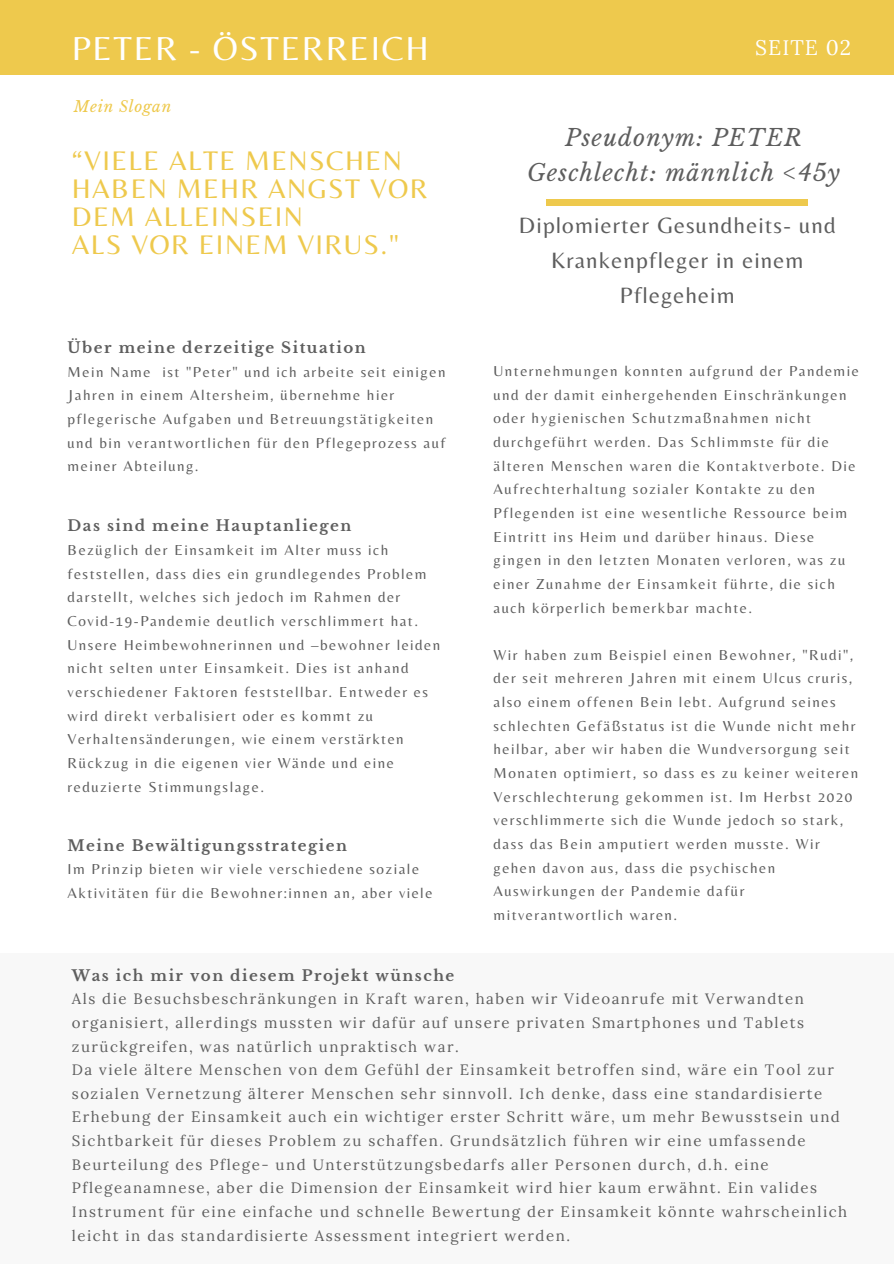
<style>
.page{position:relative;width:894px;height:1264px;background:#fff}
.page>*{position:absolute;margin:0;border:0;box-sizing:border-box;transform-origin:0 0}
.t1{font:34.5px "Belleza";letter-spacing:.05em;color:#fff}
.t2{font:28.05px/28.2px "Belleza";letter-spacing:.05em;color:#eec94d}
.t3{font:23.1px/35px "Belleza";letter-spacing:.05em;color:#5e5e5e;text-align:center}
.t4{font:italic 23.1px/35px "Libre Baskerville";letter-spacing:.05em;color:#5e5e5e;text-align:center}
.t5{font:21px "Lora";letter-spacing:.05em;color:#fff}
.t6{font:italic 15.15px "Libre Baskerville";letter-spacing:.05em;color:#eec94d}
.t7{font:15px/23.7px "Belleza";letter-spacing:.1em;color:#5e5e5e}
.t8{font:15px/23.7px "Lora";letter-spacing:.1em;color:#5e5e5e}
.t9{font:700 15px "Libre Baskerville";letter-spacing:.1em;color:#5e5e5e}
</style>
<div class="page">
<div style="left:0;top:0;width:893px;height:75px;background:#eec94d"></div>
<div style="left:546px;top:199px;width:261px;height:6px;background:#eec94d"></div>
<div style="left:0;top:953px;width:893px;height:310px;background:#f8f8f8"></div>
<h1 class="t1" style="left:72px;top:28px;width:358px">PETER - ÖSTERREICH</h1>
<h3 class="t5" style="left:755px;top:32px;width:97px">SEITE 02</h3>
<p class="t6" style="left:74px;top:97px;width:99px">Mein Slogan</p>
<h2 class="t2" style="left:72px;top:145px;width:357px">“VIELE ALTE MENSCHEN<br>HABEN MEHR ANGST VOR<br>DEM ALLEINSEIN<br>ALS VOR EINEM VIRUS."</h2>
<p class="t9" style="left:68px;top:338px;width:299px">Über meine derzeitige Situation</p>
<p class="t7" style="left:68px;top:359px;width:379px">Mein Name ist "Peter" und ich arbeite seit einigen Jahren in einem Altersheim, übernehme hier pflegerische Aufgaben und Betreuungstätigkeiten und bin verantwortlichen für den Pflegeprozess auf meiner Abteilung.</p>
<p class="t9" style="left:68px;top:517px;width:285px">Das sind meine Hauptanliegen</p>
<p class="t7" style="left:68px;top:538px;width:374px">Bezüglich der Einsamkeit im Alter muss ich feststellen, dass dies ein grundlegendes Problem darstellt, welches sich jedoch im Rahmen der Covid-19-Pandemie deutlich verschlimmert hat.<br>Unsere Heimbewohnerinnen und –bewohner leiden nicht selten unter Einsamkeit. Dies ist anhand verschiedener Faktoren feststellbar. Entweder es wird direkt verbalisiert oder es kommt zu Verhaltensänderungen, wie einem verstärkten Rückzug in die eigenen vier Wände und eine reduzierte Stimmungslage.</p>
<p class="t9" style="left:68px;top:836px;width:281px">Meine Bewältigungsstrategien</p>
<p class="t7" style="left:68px;top:857px;width:366px">Im Prinzip bieten wir viele verschiedene soziale<br>Aktivitäten für die Bewohner:innen an, aber viele</p>
<h3 class="t4" style="left:527px;top:121px;width:314px">Pseudonym: PETER<br>Geschlecht: männlich &lt;45y</h3>
<h3 class="t3" style="left:519px;top:208px;width:318px">Diplomierter Gesundheits- und<br>Krankenpfleger in einem<br>Pflegeheim</h3>
<p class="t7" style="left:493px;top:359px;width:367px">Unternehmungen konnten aufgrund der Pandemie und der damit einhergehenden Einschränkungen oder hygienischen Schutzmaßnahmen nicht durchgeführt werden. Das Schlimmste für die älteren Menschen waren die Kontaktverbote. Die Aufrechterhaltung sozialer Kontakte zu den Pflegenden ist eine wesentliche Ressource beim Eintritt ins Heim und darüber hinaus. Diese gingen in den letzten Monaten verloren, was zu einer Zunahme der Einsamkeit führte, die sich auch körperlich bemerkbar machte.</p>
<p class="t7" style="left:493px;top:642px;width:366px">Wir haben zum Beispiel einen Bewohner, "Rudi", der seit mehreren Jahren mit einem Ulcus cruris, also einem offenen Bein lebt. Aufgrund seines schlechten Gefäßstatus ist die Wunde nicht mehr heilbar, aber wir haben die Wundversorgung seit Monaten optimiert, so dass es zu keiner weiteren Verschlechterung gekommen ist. Im Herbst 2020 verschlimmerte sich die Wunde jedoch so stark, dass das Bein amputiert werden musste. Wir gehen davon aus, dass die psychischen Auswirkungen der Pandemie dafür mitverantwortlich waren.</p>
<p class="t9" style="left:72px;top:966px;width:384px">Was ich mir von diesem Projekt wünsche</p>
<p class="t8" style="left:72px;top:986px;width:776px">Als die Besuchsbeschränkungen in Kraft waren, haben wir Videoanrufe mit Verwandten organisiert, allerdings mussten wir dafür auf unsere privaten Smartphones und Tablets zurückgreifen, was natürlich unpraktisch war.<br>Da viele ältere Menschen von dem Gefühl der Einsamkeit betroffen sind, wäre ein Tool zur sozialen Vernetzung älterer Menschen sehr sinnvoll. Ich denke, dass eine standardisierte Erhebung der Einsamkeit auch ein wichtiger erster Schritt wäre, um mehr Bewusstsein und Sichtbarkeit für dieses Problem zu schaffen. Grundsätzlich führen wir eine umfassende Beurteilung des Pflege- und Unterstützungsbedarfs aller Personen durch, d.h. eine Pflegeanamnese, aber die Dimension der Einsamkeit wird hier kaum erwähnt. Ein valides Instrument für eine einfache und schnelle Bewertung der Einsamkeit könnte wahrscheinlich leicht in das standardisierte Assessment integriert werden.</p>
</div>
